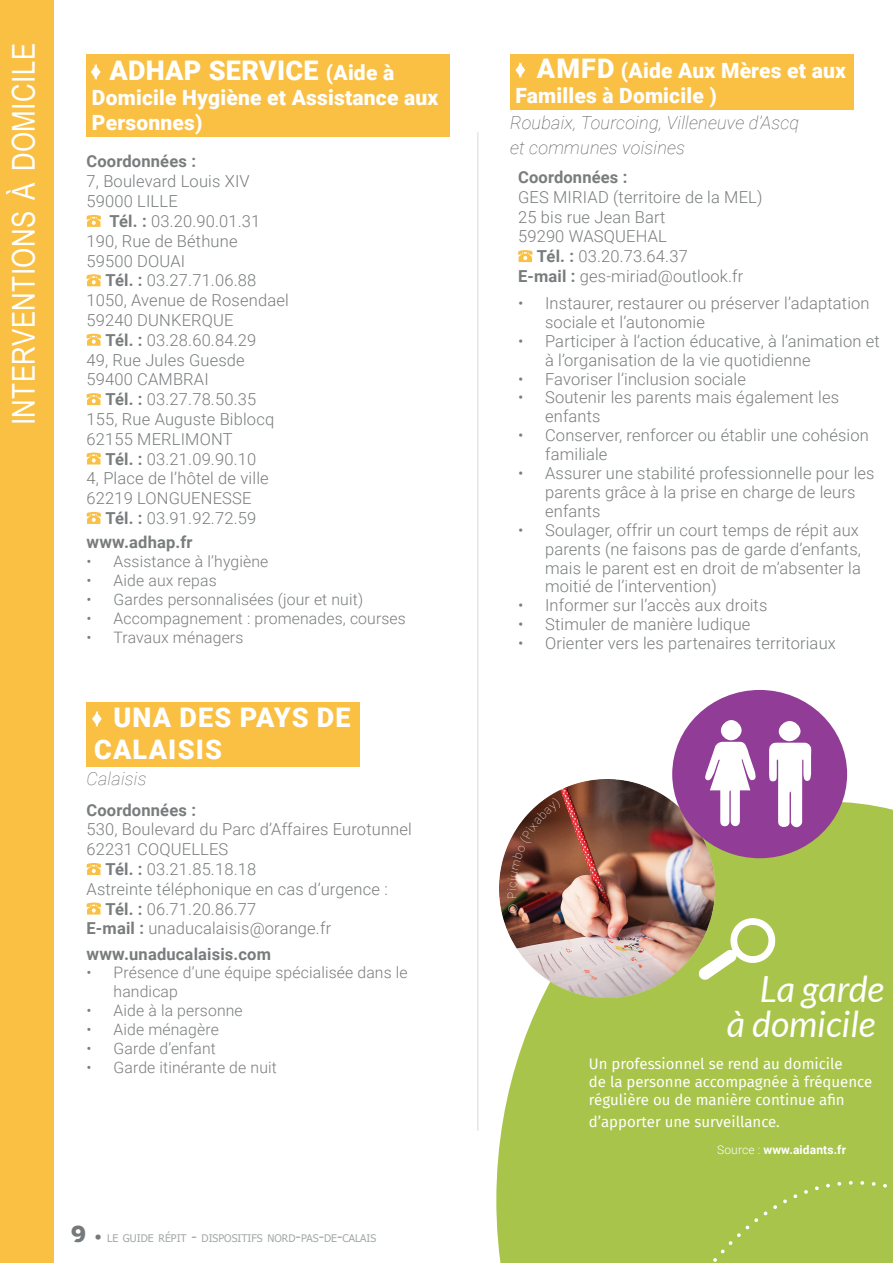
<style>
.page{position:relative;width:893px;height:1263px;background:#fff}
.page>*{position:absolute;margin:0;border:0;box-sizing:border-box;transform-origin:0 0}
.t1{font:italic 36px "Lato";color:#fff}
.t2{font:31.5px "Arial Narrow";letter-spacing:.015em;color:#fff}
.t3{font:900 27px "Roboto";letter-spacing:.035em;color:#fff}
.t4{font:900 27px "Roboto";letter-spacing:.01em;color:#fff}
.t5{font:900 21px "Roboto";letter-spacing:.01em;color:#fff}
.t6{font:italic 100 18px "Roboto";letter-spacing:.01em;color:#4c4f50}
.t7{font:italic 100 18px "Roboto";letter-spacing:.01em;color:#5f6263}
.t8{font:300 16.5px/18.9px "Roboto";letter-spacing:.01em;color:#797c7d}
.t9{font:700 16.5px "Roboto";letter-spacing:.01em;color:#797c7d}
.t10{font:300 15.75px/18.9px "Roboto";letter-spacing:.01em;color:#797c7d}
.t11{font:15px/18px "Fira Sans";color:#fff}
.t12{font:700 12px "Roboto";letter-spacing:.01em;color:#fff}
.t13{font:10.5px "Tahoma";color:#a4a8a9}
.s1{font-size:21px}
.s2{font-weight:700}
.s3{font-size:17.25px}
.s4{font-family:"Clemente P Daq";font-weight:800;font-size:22.5px;color:#76797b}
.s5{font-size:15px;color:#76797b}
.s6{font-size:15px}
.s7{font-size:27px}
.s8{font-weight:300}
</style>
<div class="page">
<div style="left:0;top:0;width:54px;height:1263px;background:#f9c044"></div>
<div style="left:87px;top:54px;width:363px;height:83px;background:#f9c044"></div>
<svg style="left:91px;top:64px;width:10px;height:16px"></svg>
<svg style="left:87px;top:215px;width:14px;height:12px"></svg>
<svg style="left:87px;top:274px;width:14px;height:12px"></svg>
<svg style="left:87px;top:334px;width:14px;height:12px"></svg>
<svg style="left:87px;top:393px;width:14px;height:12px"></svg>
<svg style="left:87px;top:452px;width:14px;height:12px"></svg>
<svg style="left:87px;top:512px;width:14px;height:12px"></svg>
<div style="left:87px;top:702px;width:273px;height:64px;background:#f9c044"></div>
<hr style="left:477px;top:132px;width:2px;height:999px;background:#e5e5e5">
<svg style="left:92px;top:711px;width:10px;height:16px"></svg>
<svg style="left:87px;top:863px;width:14px;height:12px"></svg>
<svg style="left:87px;top:902px;width:14px;height:12px"></svg>
<div style="left:496px;top:801px;width:397px;height:462px;background:#a8c44a"></div>
<img style="left:499px;top:779px;width:216px;height:218px">
<div style="left:672px;top:690px;width:175px;height:168px;background:#913c96;border-radius:50%"></div>
<svg style="left:705px;top:720px;width:51px;height:106px"></svg>
<svg style="left:769px;top:721px;width:42px;height:106px"></svg>
<svg style="left:698px;top:915px;width:78px;height:65px"></svg>
<div style="left:618px;top:1015px;width:275px;height:248px;background:#a8c44a"></div>
<div style="left:510px;top:54px;width:344px;height:56px;background:#f9c044"></div>
<svg style="left:515px;top:62px;width:10px;height:16px"></svg>
<svg style="left:518px;top:250px;width:14px;height:12px"></svg>
<svg style="left:508px;top:904px;width:10px;height:9px"></svg>
<svg style="left:508px;top:797px;width:54px;height:101px;background:#865a4c"></svg>
<h2 class="t2" style="left:1px;top:425px;width:384px;rotate:-90deg">interventions à domicile</h2>
<p class="t4" style="left:109px;top:52px;width:286px">ADHAP SERVICE <span class="s1">(Aide à</span></p>
<p class="t5" style="left:92px;top:83px;width:348px">Domicile Hygiène et Assistance aux</p>
<p class="t5" style="left:92px;top:108px;width:112px">Personnes)</p>
<p class="t9" style="left:87px;top:150px;width:111px">Coordonnées :</p>
<p class="t8" style="left:87px;top:171px;width:165px">7, Boulevard Louis XIV</p>
<p class="t8" style="left:87px;top:191px;width:93px">59000 LILLE</p>
<p class="t8" style="left:110px;top:211px;width:152px"><span class="s2">Tél. :</span> 03.20.90.01.31</p>
<p class="t8" style="left:87px;top:231px;width:152px">190, Rue de Béthune</p>
<p class="t8" style="left:87px;top:251px;width:100px">59500 DOUAI</p>
<p class="t8" style="left:105px;top:270px;width:152px"><span class="s2">Tél. :</span> 03.27.71.06.88</p>
<p class="t8" style="left:87px;top:290px;width:204px">1050, Avenue de Rosendael</p>
<p class="t8" style="left:87px;top:310px;width:149px">59240 DUNKERQUE</p>
<p class="t8" style="left:105px;top:330px;width:152px"><span class="s2">Tél. :</span> 03.28.60.84.29</p>
<p class="t8" style="left:87px;top:350px;width:160px">49, Rue Jules Guesde</p>
<p class="t8" style="left:87px;top:369px;width:124px">59400 CAMBRAI</p>
<p class="t8" style="left:105px;top:389px;width:152px"><span class="s2">Tél. :</span> 03.27.78.50.35</p>
<p class="t8" style="left:87px;top:409px;width:189px">155, Rue Auguste Biblocq</p>
<p class="t8" style="left:87px;top:429px;width:148px">62155 MERLIMONT</p>
<p class="t8" style="left:105px;top:449px;width:152px"><span class="s2">Tél. :</span> 03.21.09.90.10</p>
<p class="t8" style="left:87px;top:468px;width:184px">4, Place de l’hôtel de ville</p>
<p class="t8" style="left:87px;top:488px;width:166px">62219 LONGUENESSE</p>
<p class="t8" style="left:105px;top:508px;width:152px"><span class="s2">Tél. :</span> 03.91.92.72.59</p>
<p class="t9" style="left:87px;top:531px;width:108px"><span class="s3">www.</span>adhap.fr</p>
<p class="t10" style="left:87px;top:551px;width:183px">• Assistance à l’hygiène</p>
<p class="t10" style="left:87px;top:570px;width:132px">• Aide aux repas</p>
<p class="t10" style="left:87px;top:589px;width:278px">• Gardes personnalisées (jour et nuit)</p>
<p class="t10" style="left:87px;top:608px;width:321px">• Accompagnement : promenades, courses</p>
<p class="t10" style="left:87px;top:627px;width:158px">• Travaux ménagers</p>
<p class="t3" style="left:113px;top:698px;width:239px">UNA DES PAYS DE</p>
<p class="t3" style="left:94px;top:731px;width:129px">CALAISIS</p>
<p class="t7" style="left:87px;top:766px;width:61px">Calaisis</p>
<p class="t9" style="left:87px;top:798px;width:111px">Coordonnées :</p>
<p class="t8" style="left:87px;top:819px;width:327px">530, Boulevard du Parc d’Affaires Eurotunnel</p>
<p class="t8" style="left:87px;top:839px;width:143px">62231 COQUELLES</p>
<p class="t8" style="left:105px;top:859px;width:152px"><span class="s2">Tél. :</span> 03.21.85.18.18</p>
<p class="t8" style="left:87px;top:879px;width:303px">Astreinte téléphonique en cas d’urgence :</p>
<p class="t8" style="left:105px;top:899px;width:152px"><span class="s2">Tél. :</span> 06.71.20.86.77</p>
<p class="t8" style="left:87px;top:918px;width:246px"><span class="s2">E-mail :</span> unaducalaisis@orange.fr</p>
<p class="t9" style="left:87px;top:942px;width:186px"><span class="s3">www.</span>unaducalaisis.com</p>
<p class="t10" style="left:114px;top:963px;width:296px;text-indent:-27px">• Présence d’une équipe spécialisée dans le handicap</p>
<p class="t10" style="left:87px;top:1001px;width:158px">• Aide à la personne</p>
<p class="t10" style="left:87px;top:1019px;width:134px">• Aide ménagère</p>
<p class="t10" style="left:87px;top:1038px;width:131px">• Garde d’enfant</p>
<p class="t10" style="left:87px;top:1057px;width:192px">• Garde itinérante de nuit</p>
<p class="t13" style="left:70px;top:1231px;width:308px"><span class="s4">9</span> <span class="s5">•</span> LE GUIDE RÉPIT <span class="s6">-</span> DISPOSITIFS NORD<span class="s6">-</span>PAS<span class="s6">-</span>DE<span class="s6">-</span>CALAIS</p>
<p class="t5" style="left:537px;top:56px;width:311px"><span class="s7">AMFD</span> (Aide Aux Mères et aux</p>
<p class="t5" style="left:515px;top:81px;width:203px">Familles à Domicile )</p>
<p class="t6" style="left:510px;top:110px;width:291px">Roubaix, Tourcoing, Villeneuve d’Ascq</p>
<p class="t6" style="left:510px;top:135px;width:176px">et communes voisines</p>
<p class="t9" style="left:518px;top:165px;width:111px">Coordonnées :</p>
<p class="t8" style="left:518px;top:187px;width:246px">GES MIRIAD (territoire de la MEL)</p>
<p class="t8" style="left:518px;top:207px;width:149px">25 bis rue Jean Bart</p>
<p class="t8" style="left:518px;top:226px;width:150px">59290 WASQUEHAL</p>
<p class="t8" style="left:537px;top:246px;width:152px"><span class="s2">Tél. :</span> 03.20.73.64.37</p>
<p class="t8" style="left:518px;top:266px;width:227px"><span class="s2">E-mail :</span> ges-miriad@outlook.fr</p>
<p class="t8" style="left:545px;top:293px;width:326px;text-indent:-27px">• Instaurer, restaurer ou préserver l’adaptation sociale et l’autonomie</p>
<p class="t8" style="left:545px;top:331px;width:336px;text-indent:-27px">• Participer à l’action éducative, à l’animation et à l’organisation de la vie quotidienne</p>
<p class="t8" style="left:518px;top:369px;width:229px">• Favoriser l’inclusion sociale</p>
<p class="t8" style="left:545px;top:387px;width:296px;text-indent:-27px">• Soutenir les parents mais également les enfants</p>
<p class="t8" style="left:545px;top:425px;width:325px;text-indent:-27px">• Conserver, renforcer ou établir une cohésion familiale</p>
<p class="t8" style="left:545px;top:463px;width:331px;text-indent:-27px">• Assurer une stabilité professionnelle pour les parents grâce à la prise en charge de leurs enfants</p>
<p class="t8" style="left:545px;top:520px;width:317px;text-indent:-27px">• Soulager, offrir un court temps de répit aux parents (ne faisons pas de garde d’enfants, mais le parent est en droit de m’absenter la moitié de l’intervention)</p>
<p class="t8" style="left:518px;top:595px;width:251px">• Informer sur l’accès aux droits</p>
<p class="t8" style="left:518px;top:614px;width:234px">• Stimuler de manière ludique</p>
<p class="t8" style="left:518px;top:633px;width:319px">• Orienter vers les partenaires territoriaux</p>
<p class="t1" style="left:760px;top:968px;width:126px">La garde</p>
<p class="t1" style="left:727px;top:1003px;width:150px">à domicile</p>
<p class="t11" style="left:589px;top:1054px;width:255px">Un professionnel se rend au domicile</p>
<p class="t11" style="left:589px;top:1072px;width:285px">de la personne accompagnée à fréquence régulière ou de manière continue afin</p>
<p class="t11" style="left:589px;top:1112px;width:192px">d’apporter une surveillance.</p>
<p class="t12" style="left:717px;top:1141px;width:130px"><span class="s8">Source :</span> www.aidants.fr</p>
</div>
